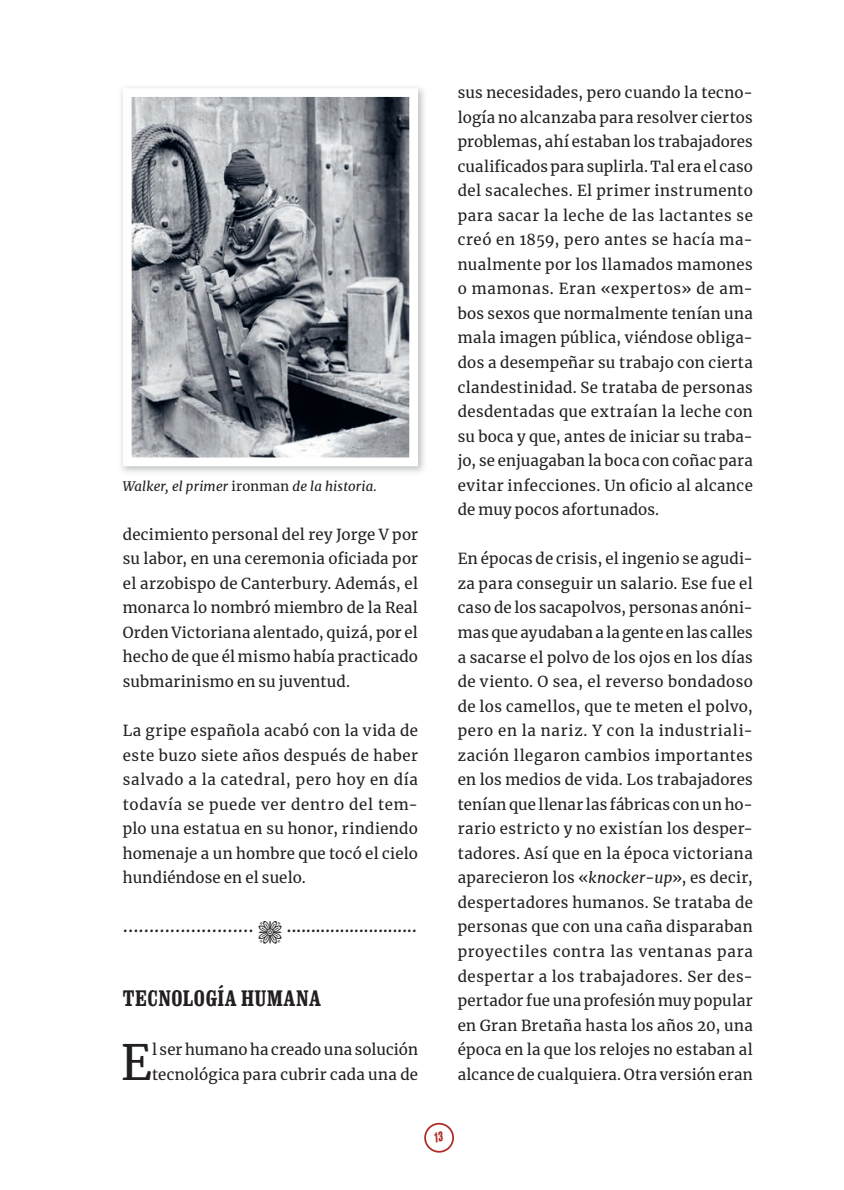
<style>
.page{position:relative;width:844px;height:1190px;background:#fff}
.page>*{position:absolute;margin:0;border:0;box-sizing:border-box;transform-origin:0 0}
.t1{font:48.12px "Merriweather";color:#231f20}
.t2{font:700 22.75px "Clarendon Condensed";letter-spacing:.01em;color:#231f20}
.t3{font:300 21px "Merriweather";color:#231f20}
.t4{font:15.05px/24.5px "Merriweather";letter-spacing:.01em;color:#231f20;text-align:justify}
.t5{font:italic 13.12px "Merriweather";letter-spacing:.01em;color:#231f20}
.s1{font-style:normal}
.s2{font-family:"Kepler Std";font-weight:900;font-size:22.75px}
.s3{font-style:italic}
</style>
<div class="page">
<div style="left:424px;top:1122px;width:30px;height:30px;border:2px solid #b02a24;border-radius:50%"></div>
<svg style="left:119px;top:85px;width:303px;height:385px"></svg>
<p class="t5" style="left:123px;top:477px;width:256px">Walker, el primer <span class="s1">ironman</span> de la historia.</p>
<p class="t4" style="left:123px;top:521px;width:297px">decimiento personal del rey Jorge V por su labor, en una ceremonia oficiada por el arzobispo de Canterbury. Además, el monarca lo nombró miembro de la Real Orden Victoriana alentado, quizá, por el hecho de que él mismo había practicado submarinismo en su juventud.</p>
<p class="t4" style="left:123px;top:718px;width:297px">La gripe española acabó con la vida de este buzo siete años después de haber salvado a la catedral, pero hoy en día todavía se puede ver dentro del tem&shy;plo una estatua en su honor, rindiendo homenaje a un hombre que tocó el cielo hundiéndose en el suelo.</p>
<h3 class="t3" style="left:123px;top:910px;width:295px">......................... <span class="s2">•</span> ...........................</h3>
<h2 class="t2" style="left:123px;top:984px;width:199px">TECNOLOGÍA HUMANA</h2>
<h1 class="t1" style="left:121px;top:1029px;width:33px">E</h1>
<p class="t4" style="left:152px;top:1037px;width:267px">l ser humano ha creado una solución tecnológica para cubrir cada una de</p>
<p class="t4" style="left:458px;top:80px;width:297px">sus necesidades, pero cuando la tecno&shy;logía no alcanzaba para resolver ciertos problemas, ahí estaban los trabajadores cualificados para suplirla. Tal era el caso del sacaleches. El primer instrumento para sacar la leche de las lactantes se creó en 1859, pero antes se hacía ma&shy;nualmente por los llamados mamones o mamonas. Eran «expertos» de am&shy;bos sexos que normalmente tenían una mala imagen pública, viéndose obliga&shy;dos a desempeñar su trabajo con cierta clandestinidad. Se trataba de personas desdentadas que extraían la leche con su boca y que, antes de iniciar su traba&shy;jo, se enjuagaban la boca con coñac para evitar infecciones. Un oficio al alcance de muy pocos afortunados.</p>
<p class="t4" style="left:458px;top:546px;width:297px">En épocas de crisis, el ingenio se agudi&shy;za para conseguir un salario. Ese fue el caso de los sacapolvos, personas anóni&shy;mas que ayudaban a la gente en las calles a sacarse el polvo de los ojos en los días de viento. O sea, el reverso bondadoso de los camellos, que te meten el polvo, pero en la nariz. Y con la industriali&shy;zación llegaron cambios importantes en los medios de vida. Los trabajadores tenían que llenar las fábricas con un ho&shy;rario estricto y no existían los desper&shy;tadores. Así que en la época victoriana aparecieron los «<span class="s3">knocker-up</span>», es decir, despertadores humanos. Se trataba de personas que con una caña disparaban proyectiles contra las ventanas para despertar a los trabajadores. Ser des&shy;pertador fue una profesión muy popular en Gran Bretaña hasta los años 20, una época en la que los relojes no estaban al alcance de cualquiera. Otra versión eran</p>
</div>
